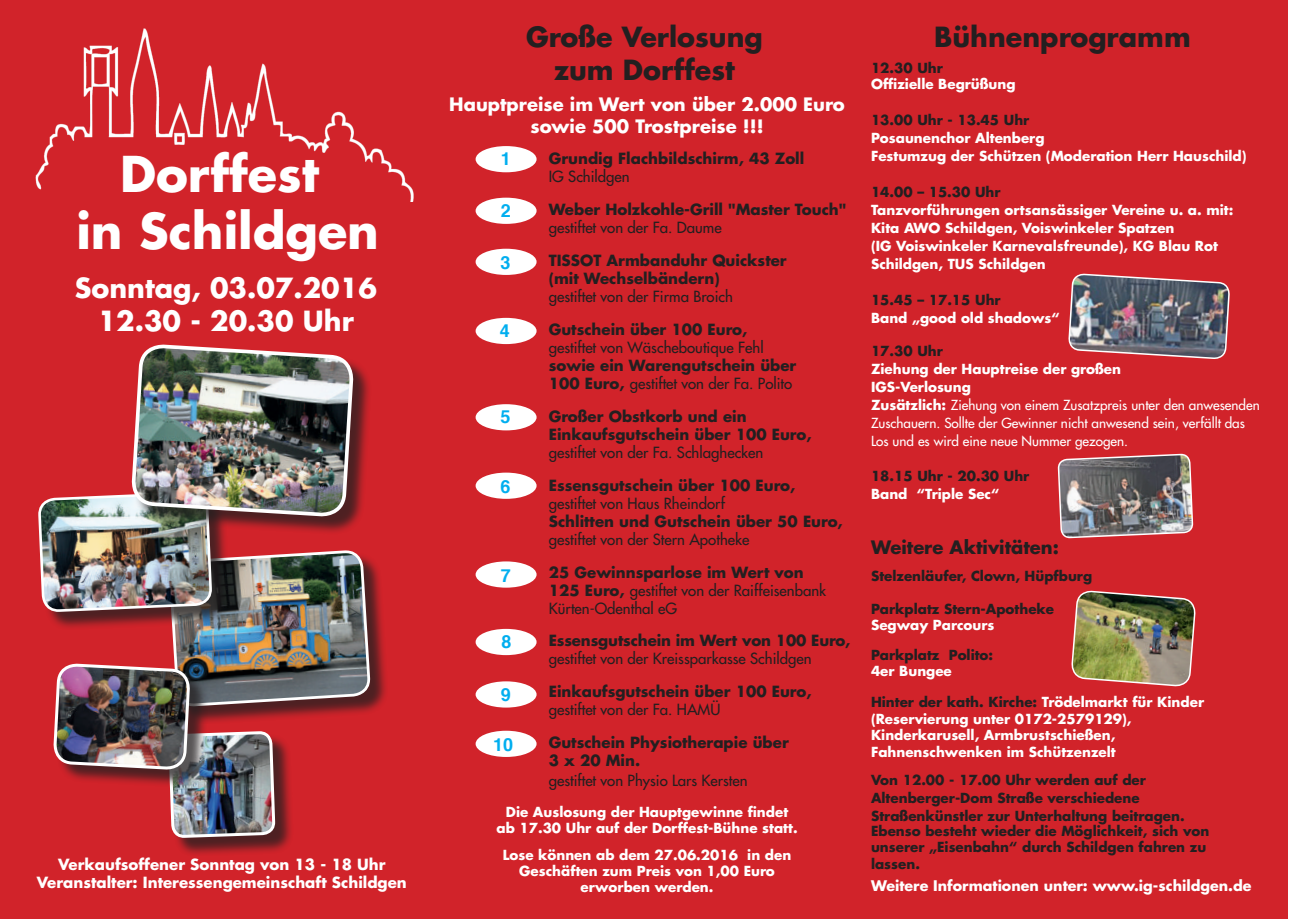
<style>
.page{position:relative;width:1289px;height:919px;background:#fff}
.page>*{position:absolute;margin:0;border:0;box-sizing:border-box;transform-origin:0 0}
.t1{font:700 48px/57.6px "Futura";color:#fff;text-align:center}
.t2{font:700 27px/32.4px "Futura";color:#231f20;text-align:center}
.t3{font:700 27px/32.4px "Futura";color:#fff;text-align:center}
.t4{font:700 18px/21.6px "Futura";color:#fff;text-align:center}
.t5{font:700 18px "Futura";color:#231f20}
.t6{font:700 18px "Helvetica";color:#00aeef}
.t7{font:700 15px/18px "Futura";color:#231f20}
.t8{font:15px/18px "Futura";color:#231f20}
.t9{font:700 15px/18px "Futura";color:#fff;text-align:center}
.t10{font:700 14.25px "Futura";color:#fff}
.t11{font:700 13.5px/18px "Futura";color:#fff}
.t12{font:700 13.5px/18px "Futura";color:#231f20}
.t13{font:13.5px/18px "Futura";color:#fff}
.s1{font-weight:400}
.s2{font-weight:700}
.s3{color:#231f20}
</style>
<div class="page">
<div style="left:0;top:0;width:1287px;height:918px;background:#d1232a"></div>
<img style="left:35px;top:28px;width:379px;height:173px">
<div style="left:475px;top:146px;width:61px;height:26px;background:#fff;border-radius:50%"></div>
<div style="left:475px;top:198px;width:61px;height:26px;background:#fff;border-radius:50%"></div>
<div style="left:475px;top:249px;width:61px;height:26px;background:#fff;border-radius:50%"></div>
<div style="left:475px;top:404px;width:61px;height:26px;background:#fff;border-radius:50%"></div>
<div style="left:475px;top:681px;width:61px;height:26px;background:#fff;border-radius:50%"></div>
<div style="left:475px;top:472px;width:61px;height:27px;background:#fff;border-radius:50%"></div>
<div style="left:475px;top:730px;width:61px;height:26px;background:#fff;border-radius:50%"></div>
<div style="left:475px;top:561px;width:61px;height:26px;background:#fff;border-radius:50%"></div>
<div style="left:475px;top:318px;width:61px;height:26px;background:#fff;border-radius:50%"></div>
<div style="left:475px;top:628px;width:61px;height:27px;background:#fff;border-radius:50%"></div>
<img style="left:1068px;top:273px;width:162px;height:86px">
<div style="left:171px;top:552px;width:217px;height:172px;background:#231f20;opacity:.75"></div>
<svg style="left:355px;top:552px;width:15px;height:172px"></svg>
<div style="left:171px;top:733px;width:122px;height:123px;background:#231f20;opacity:.75"></div>
<div style="left:134px;top:347px;width:237px;height:187px;background:#231f20;opacity:.75"></div>
<img style="left:39px;top:344px;width:316px;height:492px">
<img style="left:1071px;top:590px;width:125px;height:97px">
<img style="left:1058px;top:454px;width:134px;height:84px">
<h1 class="t1" style="left:76px;top:143px;width:304px">Dorffest<br>in Schildgen</h1>
<h2 class="t3" style="left:75px;top:271px;width:303px">Sonntag, 03.07.2016<br>12.30 - 20.30 Uhr</h2>
<p class="t9" style="left:37px;top:855px;width:371px">Verkaufsoffener Sonntag von 13 - 18 Uhr<br>Veranstalter: Interessengemeinschaft Schildgen</p>
<h2 class="t2" style="left:526px;top:20px;width:238px">Große Verlosung zum Dorffest</h2>
<h3 class="t4" style="left:449px;top:93px;width:397px">Hauptpreise im Wert von über 2.000 Euro sowie 500 Trostpreise !!!</h3>
<h3 class="t6" style="left:500px;top:142px;width:12px">1</h3>
<h3 class="t6" style="left:501px;top:195px;width:12px">2</h3>
<h3 class="t6" style="left:500px;top:246px;width:12px">3</h3>
<h3 class="t6" style="left:500px;top:314px;width:12px">4</h3>
<h3 class="t6" style="left:500px;top:400px;width:12px">5</h3>
<h3 class="t6" style="left:500px;top:470px;width:12px">6</h3>
<h3 class="t6" style="left:501px;top:559px;width:12px">7</h3>
<h3 class="t6" style="left:501px;top:625px;width:12px">8</h3>
<h3 class="t6" style="left:501px;top:678px;width:12px">9</h3>
<h3 class="t6" style="left:493px;top:728px;width:22px">10</h3>
<p class="t7" style="left:549px;top:149px;width:257px">Grundig Flachbildschirm, 43 Zoll</p>
<p class="t8" style="left:549px;top:167px;width:82px">IG Schildgen</p>
<p class="t7" style="left:549px;top:200px;width:299px">Weber Holzkohle-Grill "Master Touch"</p>
<p class="t8" style="left:549px;top:218px;width:174px">gestiftet von der Fa. Daume</p>
<p class="t7" style="left:549px;top:251px;width:239px">TISSOT Armbanduhr Quickster (mit Wechselbändern)</p>
<p class="t8" style="left:549px;top:287px;width:186px">gestiftet von der Firma Broich</p>
<p class="t7" style="left:549px;top:320px;width:200px">Gutschein über 100 Euro,</p>
<p class="t8" style="left:549px;top:338px;width:216px">gestiftet von Wäscheboutique Fehl</p>
<p class="t7" style="left:549px;top:356px;width:249px">sowie ein Warengutschein über<br>100 Euro, <span class="s1">gestiftet von der Fa. Polito</span></p>
<p class="t7" style="left:549px;top:407px;width:264px">Großer Obstkorb und ein<br>Einkaufsgutschein über 100 Euro,</p>
<p class="t8" style="left:549px;top:443px;width:216px">gestiftet von der Fa. Schlaghecken</p>
<p class="t7" style="left:549px;top:476px;width:248px">Essensgutschein über 100 Euro,</p>
<p class="t8" style="left:549px;top:494px;width:178px">gestiftet von Haus Rheindorf</p>
<p class="t7" style="left:549px;top:512px;width:295px">Schlitten und Gutschein über 50 Euro,</p>
<p class="t8" style="left:549px;top:530px;width:202px">gestiftet von der Stern Apotheke</p>
<p class="t8" style="left:549px;top:563px;width:279px"><span class="s2">25 Gewinnsparlose im Wert von<br>125 Euro,</span> gestiftet von der Raiffeisenbank<br>Kürten-Odenthal eG</p>
<p class="t7" style="left:549px;top:631px;width:303px">Essensgutschein im Wert von 100 Euro,</p>
<p class="t8" style="left:549px;top:649px;width:264px">gestiftet von der Kreissparkasse Schildgen</p>
<p class="t7" style="left:549px;top:682px;width:264px">Einkaufsgutschein über 100 Euro,</p>
<p class="t8" style="left:549px;top:700px;width:173px">gestiftet von der Fa. HAMÜ</p>
<p class="t7" style="left:549px;top:733px;width:241px">Gutschein Physiotherapie über<br>3 x 20 Min.</p>
<p class="t8" style="left:549px;top:771px;width:200px">gestiftet von Physio Lars Kersten</p>
<p class="t11" style="left:496px;top:803px;width:303px;line-height:16.2px;text-align:center">Die Auslosung der Hauptgewinne findet ab 17.30 Uhr auf der Dorffest-Bühne statt.</p>
<p class="t11" style="left:503px;top:846px;width:290px;line-height:16.2px;text-align:center">Lose können ab dem 27.06.2016 in den<br>Geschäften zum Preis von 1,00 Euro erworben werden.</p>
<h2 class="t2" style="left:934px;top:20px;width:258px">Bühnenprogramm</h2>
<p class="t12" style="left:871px;top:58px;width:73px">12.30 Uhr</p>
<p class="t11" style="left:871px;top:75px;width:146px">Offizielle Begrüßung</p>
<p class="t12" style="left:871px;top:111px;width:160px">13.00 Uhr - 13.45 Uhr</p>
<p class="t11" style="left:871px;top:129px;width:377px">Posaunenchor Altenberg<br>Festumzug der Schützen (Moderation Herr Hauschild)</p>
<p class="t12" style="left:871px;top:183px;width:131px">14.00 – 15.30 Uhr</p>
<p class="t11" style="left:871px;top:201px;width:364px">Tanzvorführungen ortsansässiger Vereine u. a. mit:<br>Kita AWO Schildgen, Voiswinkeler Spatzen<br>(IG Voiswinkeler Karnevalsfreunde), KG Blau Rot Schildgen, TUS Schildgen</p>
<p class="t12" style="left:871px;top:291px;width:131px">15.45 – 17.15 Uhr</p>
<p class="t11" style="left:871px;top:309px;width:190px">Band „good old shadows“</p>
<p class="t12" style="left:871px;top:342px;width:73px">17.30 Uhr</p>
<p class="t13" style="left:871px;top:360px;width:390px"><span class="s2">Ziehung der Hauptreise der großen<br>IGS-Verlosung<br>Zusätzlich:</span> Ziehung von einem Zusatzpreis unter den anwesenden Zuschauern. Sollte der Gewinner nicht anwesend sein, verfällt das Los und es wird eine neue Nummer gezogen.</p>
<p class="t12" style="left:871px;top:466px;width:160px">18.15 Uhr - 20.30 Uhr</p>
<p class="t11" style="left:871px;top:484px;width:130px">Band “Triple Sec“</p>
<h3 class="t5" style="left:871px;top:535px;width:189px">Weitere Aktivitäten:</h3>
<p class="t12" style="left:871px;top:566px;width:223px">Stelzenläufer, Clown, Hüpfburg</p>
<p class="t12" style="left:871px;top:599px;width:185px">Parkplatz Stern-Apotheke</p>
<p class="t11" style="left:871px;top:616px;width:125px">Segway Parcours</p>
<p class="t12" style="left:871px;top:646px;width:124px">Parkplatz Polito:</p>
<p class="t11" style="left:871px;top:661px;width:82px">4er Bungee</p>
<p class="t11" style="left:871px;top:693px;width:334px;line-height:16.5px"><span class="s3">Hinter der kath. Kirche:</span> Trödelmarkt für Kinder (Reservierung unter 0172-2579129), Kinderkarusell, Armbrustschießen, Fahnenschwenken im Schützenzelt</p>
<p class="t12" style="left:871px;top:770px;width:315px">Von 12.00 - 17.00 Uhr werden auf der<br>Altenberger-Dom Straße verschiedene<br>Straßenkünstler zur Unterhaltung beitragen.</p>
<p class="t12" style="left:871px;top:822px;width:340px;line-height:16.2px">Ebenso besteht wieder die Möglichkeit, sich von unserer „Eisenbahn“ durch Schildgen fahren zu lassen.</p>
<p class="t10" style="left:871px;top:875px;width:382px">Weitere Informationen unter: www.ig-schildgen.de</p>
</div>
